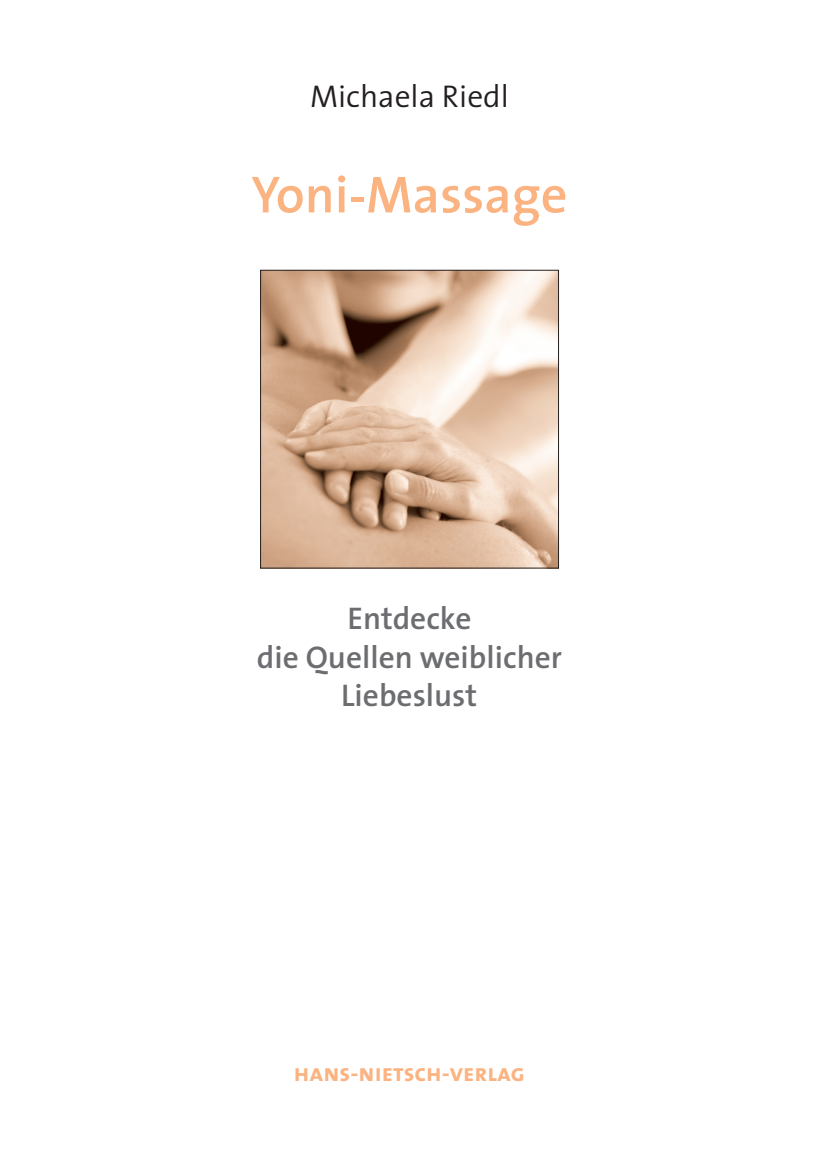
<style>
.page{position:relative;width:819px;height:1166px;background:#fff}
.page>*{position:absolute;margin:0;border:0;box-sizing:border-box;transform-origin:0 0}
.t1{font:600 52.5px "The Sans";color:#fab381}
.t2{font:600 31.5px/38.5px "The Sans";color:#6c6d70;text-align:center}
.t3{font:300 31.5px "The Sans";color:#231f20}
.t4{font:24.5px "The Sans Bold Caps";color:#fab381}
</style>
<div class="page">
<img style="left:262px;top:272px;width:294px;height:294px">
<div style="left:260px;top:270px;width:298px;height:298px;border:1px solid #231f20"></div>
<p class="t3" style="left:310px;top:71px;width:200px">Michaela Riedl</p>
<h1 class="t1" style="left:251px;top:151px;width:317px">Yoni-Massage</h1>
<p class="t2" style="left:257px;top:598px;width:306px">Entdecke<br>die Quellen weiblicher<br>Liebeslust</p>
<p class="t4" style="left:294px;top:1052px;width:233px">hans-nietsch-verlag</p>
</div>
